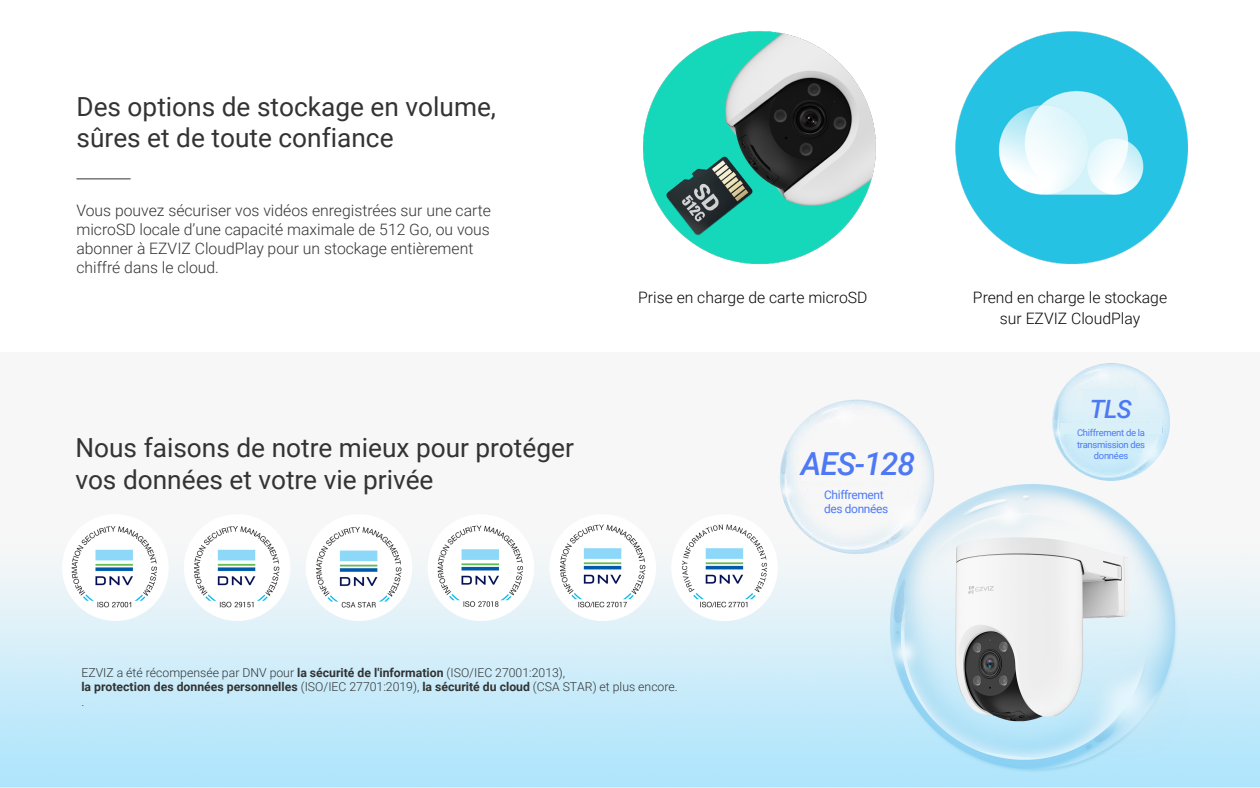
<style>
.page{position:relative;width:1260px;height:788px;background:#fff}
.page>*{position:absolute;margin:0;border:0;box-sizing:border-box;transform-origin:0 0}
.t1{font:italic 500 31.76px "Roboto";letter-spacing:-.03em;color:#4d79f4}
.t2{font:26.25px/31.5px "Roboto";color:#333}
.t3{font:italic 500 25.2px "Roboto";color:#4d79f4}
.t4{font:300 15.75px/18.9px "Roboto";color:#333}
.t5{font:300 15.75px/21px "Roboto";color:#070707;text-align:center}
.t6{font:300 12.25px/14.7px "Roboto";color:#333}
.t7{font:11.9px/14.3px "Roboto";letter-spacing:-.03em;color:#4d79f4}
.t8{font:9.45px/11.4px "Roboto";letter-spacing:-.03em;color:#4d79f4;text-align:center}
.s1{font-weight:700}
</style>
<div class="page">
<img style="left:1px;top:363px;width:1259px;height:425px">
<hr style="left:76px;top:178px;width:55px;height:1px;background:#333">
<img style="left:643px;top:31px;width:545px;height:233px">
<img style="left:780px;top:399px;width:154px;height:155px;border-radius:77px">
<div style="left:809px;top:487px;width:96px;height:16px;background:#f7f7f7"></div>
<div style="left:801px;top:454px;width:112px;height:26px;background:#f7f7f7"></div>
<img style="left:1052px;top:363px;width:118px;height:118px;border-radius:59px">
<div style="left:1084px;top:388px;width:52px;height:26px;background:#def1f9"></div>
<div style="left:1060px;top:422px;width:102px;height:11px;background:#daf0f9"></div>
<div style="left:1082px;top:438px;width:60px;height:14px;background:#cdecfa"></div>
<h2 class="t2" style="left:76px;top:90px;width:421px">Des options de stockage en volume, sûres et de toute confiance</h2>
<p class="t4" style="left:76px;top:201px;width:416px">Vous pouvez sécuriser vos vidéos enregistrées sur une carte microSD locale d’une capacité maximale de 512 Go, ou vous abonner à EZVIZ CloudPlay pour un stockage entièrement chiffré dans le cloud.</p>
<h2 class="t2" style="left:75px;top:431px;width:500px">Nous faisons de notre mieux pour protéger vos données et votre vie privée</h2>
<p class="t5" style="left:638px;top:286px;width:231px">Prise en charge de carte microSD</p>
<p class="t5" style="left:973px;top:286px;width:196px">Prend en charge le stockage sur EZVIZ CloudPlay</p>
<h1 class="t1" style="left:801px;top:442px;width:116px">AES-128</h1>
<p class="t7" style="left:824px;top:487px;width:65px">Chiffrement des données</p>
<h3 class="t3" style="left:1090px;top:391px;width:43px">TLS</h3>
<p class="t8" style="left:1077px;top:427px;width:70px">Chiffrement de la transmission des données</p>
<p class="t6" style="left:81px;top:664px;width:598px">EZVIZ a été récompensée par DNV pour <span class="s1">la sécurité de l'information</span> (ISO/IEC 27001:2013),<br><span class="s1">la protection des données personnelles</span> (ISO/IEC 27701:2019), <span class="s1">la sécurité du cloud</span> (CSA STAR) et plus encore. .</p>
</div>
